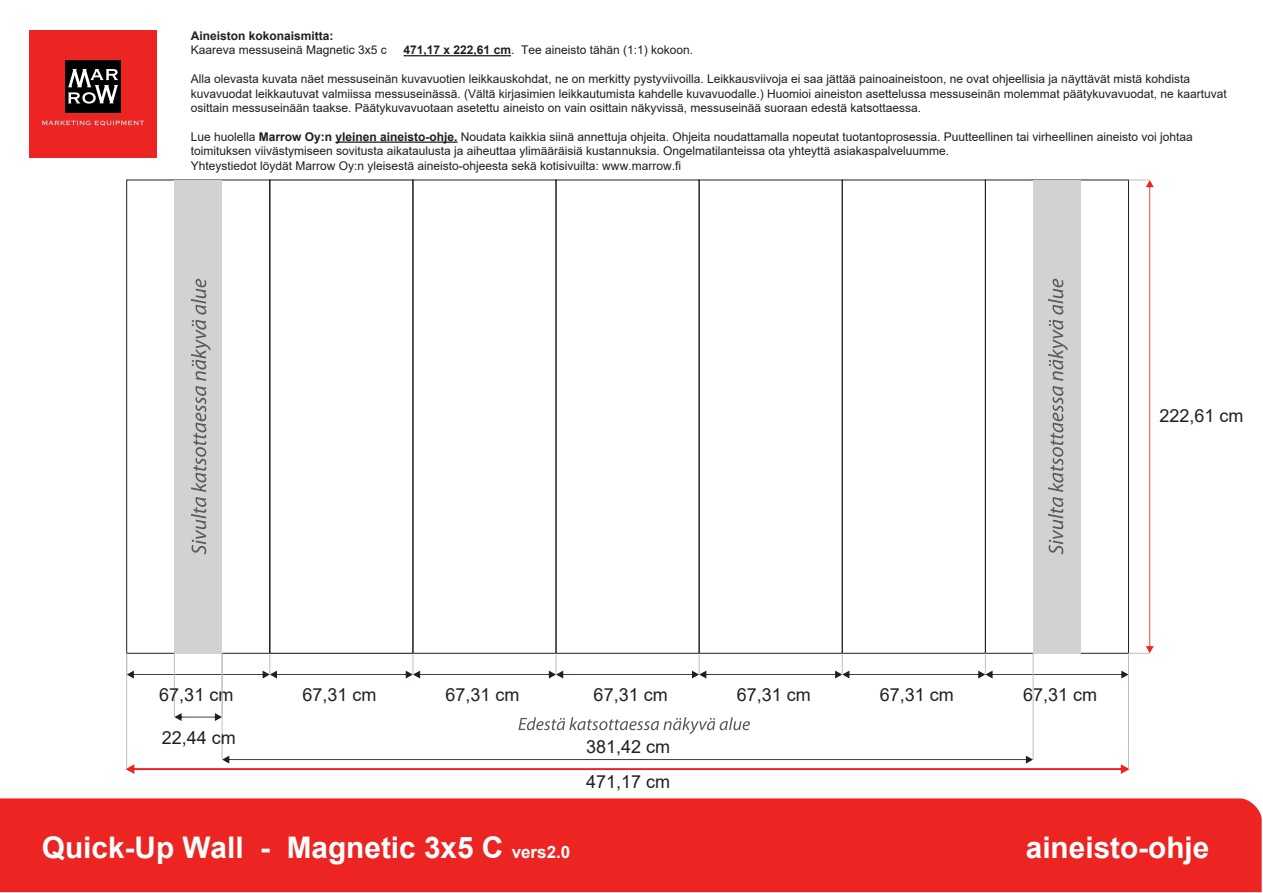
<style>
.page{position:relative;width:1263px;height:893px;background:#fff}
.page>*{position:absolute;margin:0;border:0;box-sizing:border-box;transform-origin:0 0}
.t1{font:700 29.7px "Arial";color:#fff}
.t2{font:18px/35px "Arial";color:#231f20}
.t3{font:12px/14.4px "Arial";color:#201e21}
.t4{font:700 12px "Arial";color:#201e21}
.s1{font-weight:700}
.s2{font-size:16.95px}
</style>
<div class="page">
<div style="left:0;top:798px;width:1262px;height:94px;background:#ec2523"></div>
<div style="left:29px;top:30px;width:128px;height:127px;background:#ec2523"></div>
<div style="left:65px;top:60px;width:56px;height:52px;background:#000"></div>
<svg style="left:68px;top:69px;width:50px;height:35px"></svg>
<svg style="left:42px;top:121px;width:102px;height:5px"></svg>
<hr style="left:404px;top:55px;width:107px;height:1px;background:#201e21">
<hr style="left:335px;top:142px;width:123px;height:1px;background:#201e21">
<svg style="left:125px;top:756px;width:1005px;height:18px"></svg>
<svg style="left:174px;top:713px;width:48px;height:8px"></svg>
<hr style="left:126px;top:653px;width:1px;height:116px;background:#bdbec1">
<hr style="left:174px;top:653px;width:1px;height:64px;background:#bdbec1">
<hr style="left:222px;top:653px;width:1px;height:107px;background:#bdbec1">
<hr style="left:1033px;top:653px;width:1px;height:107px;background:#bdbec1">
<hr style="left:1128px;top:653px;width:1px;height:116px;background:#bdbec1">
<svg style="left:126px;top:180px;width:1028px;height:498px"></svg>
<svg style="left:518px;top:717px;width:232px;height:17px"></svg>
<p class="t4" style="left:191px;top:27px;width:144px">Aineiston kokonaismitta:</p>
<p class="t3" style="left:191px;top:43px;width:198px">Kaareva messuseinä Magnetic 3x5 c</p>
<p class="t3" style="left:404px;top:43px;width:291px"><span class="s1">471,17 x 222,61 cm</span>. Tee aineisto tähän (1:1) kokoon.</p>
<p class="t3" style="left:191px;top:72px;width:1037px">Alla olevasta kuvata näet messuseinän kuvavuotien leikkauskohdat, ne on merkitty pystyviivoilla. Leikkausviivoja ei saa jättää painoaineistoon, ne ovat ohjeellisia ja näyttävät mistä kohdista kuvavuodat leikkautuvat valmiissa messuseinässä. (Vältä kirjasimien leikkautumista kahdelle kuvavuodalle.) Huomioi aineiston asettelussa messuseinän molemmat päätykuvavuodat, ne kaartuvat osittain messuseinään taakse. Päätykuvavuotaan asetettu aineisto on vain osittain näkyvissä, messuseinää suoraan edestä katsottaessa.</p>
<p class="t3" style="left:191px;top:129px;width:1003px">Lue huolella <span class="s1">Marrow Oy:n yleinen aineisto-ohje.</span> Noudata kaikkia siinä annettuja ohjeita. Ohjeita noudattamalla nopeutat tuotantoprosessia. Puutteellinen tai virheellinen aineisto voi johtaa toimituksen viivästymiseen sovitusta aikataulusta ja aiheuttaa ylimääräisiä kustannuksia. Ongelmatilanteissa ota yhteyttä asiakaspalveluumme.<br>Yhteystiedot löydät Marrow Oy:n yleisestä aineisto-ohjeesta sekä kotisivuilta: www.marrow.fi</p>
<h2 class="t2" style="left:1159px;top:398px;width:86px">222,61 cm</h2>
<h2 class="t2" style="left:159px;top:677px;width:76px">67,31 cm</h2>
<h2 class="t2" style="left:302px;top:677px;width:76px">67,31 cm</h2>
<h2 class="t2" style="left:162px;top:720px;width:76px">22,44 cm</h2>
<h2 class="t2" style="left:445px;top:677px;width:76px">67,31 cm</h2>
<h2 class="t2" style="left:594px;top:677px;width:76px">67,31 cm</h2>
<h2 class="t2" style="left:737px;top:677px;width:76px">67,31 cm</h2>
<h2 class="t2" style="left:880px;top:677px;width:76px">67,31 cm</h2>
<h2 class="t2" style="left:1023px;top:677px;width:76px">67,31 cm</h2>
<h2 class="t2" style="left:586px;top:729px;width:86px">381,42 cm<br>471,17 cm</h2>
<h1 class="t1" style="left:42px;top:826px;width:530px">Quick-Up Wall - Magnetic 3x5 C <span class="s2">vers2.0</span></h1>
<h1 class="t1" style="left:1026px;top:826px;width:185px">aineisto-ohje</h1>
</div>
